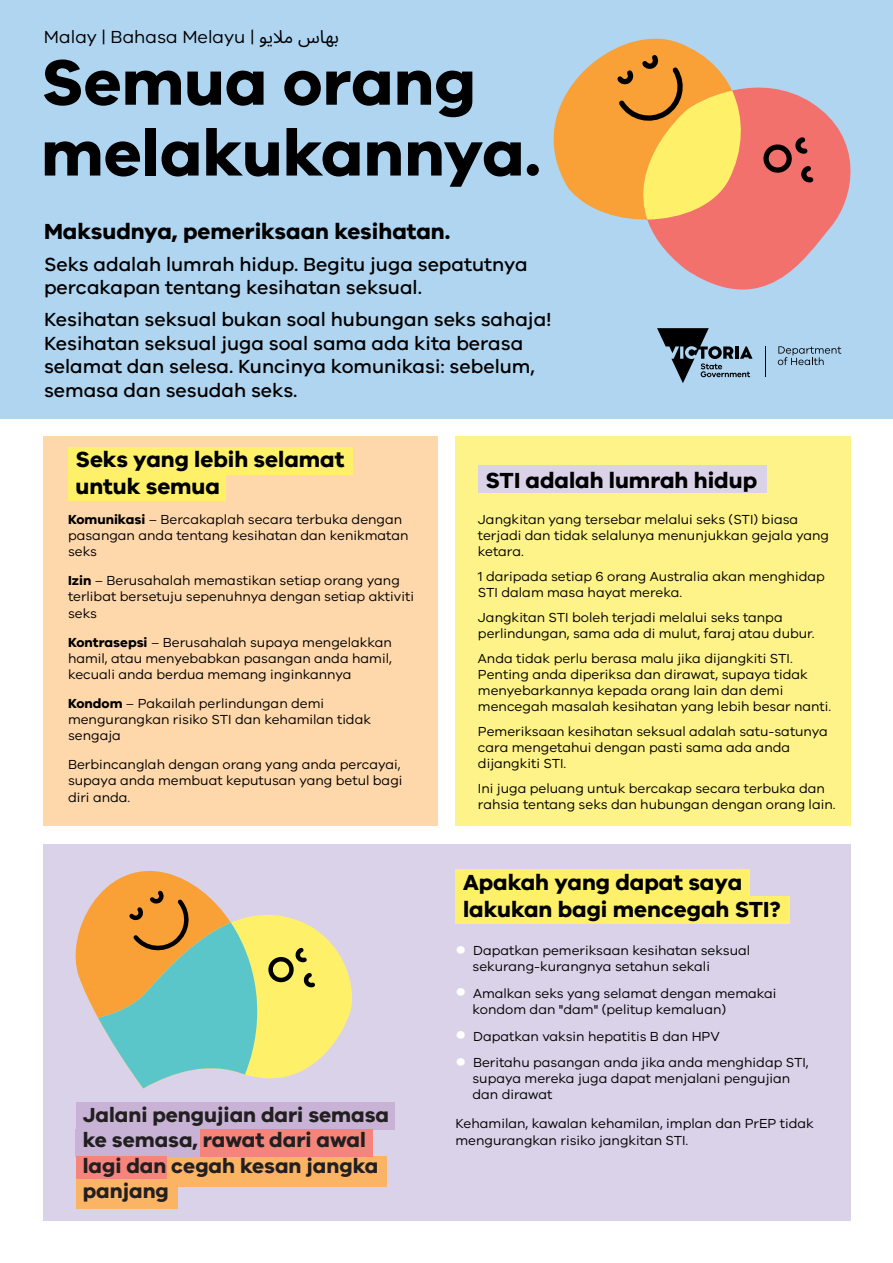
<style>
.page{position:relative;width:893px;height:1263px;background:#fff}
.page>*{position:absolute;margin:0;border:0;box-sizing:border-box;transform-origin:0 0}
.t1{font:700 66px/70.8px "VIC";color:#000}
.t2{font:700 22.5px/27px "VIC";color:#000}
.t3{font:700 21px/25.5px "VIC";color:#221f20}
.t4{font:500 19.5px/23.5px "VIC";color:#000}
.t5{font:18px "VIC";color:#000}
.t6{font:13.5px/16.2px "VIC";color:#000}
.s1{font-family:"Noto Sans Arabic"}
.s2{font-weight:700}
.s3{font-size:27px;color:#fff}
</style>
<div class="page">
<div style="left:455px;top:437px;width:395px;height:389px;background:#fef388"></div>
<div style="left:43px;top:844px;width:807px;height:376px;background:#d9d2e8"></div>
<div style="left:43px;top:437px;width:394px;height:389px;background:#fed7aa"></div>
<div style="left:0;top:0;width:893px;height:419px;background:#afd5f1"></div>
<div style="left:478px;top:465px;width:288px;height:27px;background:#d9d2e8"></div>
<div style="left:455px;top:896px;width:335px;height:28px;background:#fef169"></div>
<div style="left:455px;top:869px;width:295px;height:27px;background:#fef169"></div>
<div style="left:68px;top:473px;width:157px;height:28px;background:#fef169"></div>
<div style="left:68px;top:447px;width:284px;height:27px;background:#fef169"></div>
<div style="left:124px;top:1156px;width:263px;height:30px;background:#fbb463"></div>
<div style="left:76px;top:1179px;width:102px;height:30px;background:#fbb463"></div>
<svg style="left:553px;top:38px;width:141px;height:171px;fill:#f9a036"></svg>
<svg style="left:595px;top:69px;width:256px;height:221px"></svg>
<svg style="left:613px;top:50px;width:204px;height:170px;background:#e5a567"></svg>
<svg style="left:657px;top:328px;width:96px;height:55px"></svg>
<hr style="left:765px;top:346px;width:1px;height:31px;background:#000">
<svg style="left:778px;top:346px;width:63px;height:19px"></svg>
<div style="left:76px;top:1102px;width:319px;height:27px;background:#c8b3d6"></div>
<div style="left:76px;top:1129px;width:127px;height:27px;background:#c8b3d6"></div>
<div style="left:200px;top:1129px;width:172px;height:27px;background:#f4847c"></div>
<div style="left:76px;top:1156px;width:90px;height:23px;background:#f4847c"></div>
<svg style="left:75px;top:871px;width:122px;height:147px;fill:#f9a036"></svg>
<svg style="left:143px;top:931px;width:209px;height:158px;fill:#fef169"></svg>
<svg style="left:98px;top:887px;width:220px;height:201px"></svg>
<p class="t5" style="left:44px;top:26px;width:297px">Malay | Bahasa Melayu | <span class="s1">ما لي و س بها</span></p>
<h1 class="t1" style="left:41px;top:45px;width:501px">Semua orang melakukannya.</h1>
<h2 class="t2" style="left:44px;top:217px;width:408px">Maksudnya, pemeriksaan kesihatan.</h2>
<p class="t4" style="left:44px;top:252px;width:485px">Seks adalah lumrah hidup. Begitu juga sepatutnya percakapan tentang kesihatan seksual.</p>
<p class="t4" style="left:44px;top:307px;width:509px">Kesihatan seksual bukan soal hubungan seks sahaja!<br>Kesihatan seksual juga soal sama ada kita berasa selamat dan selesa. Kuncinya komunikasi: sebelum, semasa dan sesudah seks.</p>
<h2 class="t2" style="left:76px;top:445px;width:270px">Seks yang lebih selamat untuk semua</h2>
<p class="t6" style="left:68px;top:511px;width:342px"><span class="s2">Komunikasi</span> – Bercakaplah secara terbuka dengan pasangan anda tentang kesihatan dan kenikmatan seks</p>
<p class="t6" style="left:68px;top:572px;width:347px"><span class="s2">Izin</span> – Berusahalah memastikan setiap orang yang terlibat bersetuju sepenuhnya dengan setiap aktiviti seks</p>
<p class="t6" style="left:68px;top:633px;width:325px;text-align:justify"><span class="s2">Kontrasepsi</span> – Berusahalah supaya mengelakkan hamil, atau menyebabkan pasangan anda hamil, kecuali anda berdua memang inginkannya</p>
<p class="t6" style="left:68px;top:695px;width:305px"><span class="s2">Kondom</span> – Pakailah perlindungan demi mengurangkan risiko STI dan kehamilan tidak sengaja</p>
<p class="t6" style="left:68px;top:756px;width:336px">Berbincanglah dengan orang yang anda percayai, supaya anda membuat keputusan yang betul bagi diri anda.</p>
<p class="t3" style="left:83px;top:1101px;width:308px">Jalani pengujian dari semasa ke semasa, rawat dari awal lagi dan cegah kesan jangka panjang</p>
<h2 class="t2" style="left:485px;top:466px;width:273px">STI adalah lumrah hidup</h2>
<p class="t6" style="left:478px;top:511px;width:353px">Jangkitan yang tersebar melalui seks (STI) biasa terjadi dan tidak selalunya menunjukkan gejala yang ketara.</p>
<p class="t6" style="left:478px;top:568px;width:348px">1 daripada setiap 6 orang Australia akan menghidap<br>STI dalam masa hayat mereka.</p>
<p class="t6" style="left:478px;top:609px;width:338px">Jangkitan STI boleh terjadi melalui seks tanpa perlindungan, sama ada di mulut, faraj atau dubur.</p>
<p class="t6" style="left:478px;top:650px;width:355px">Anda tidak perlu berasa malu jika dijangkiti STI.<br>Penting anda diperiksa dan dirawat, supaya tidak menyebarkannya kepada orang lain dan demi mencegah masalah kesihatan yang lebih besar nanti.</p>
<p class="t6" style="left:478px;top:723px;width:351px">Pemeriksaan kesihatan seksual adalah satu-satunya cara mengetahui dengan pasti sama ada anda dijangkiti STI.</p>
<p class="t6" style="left:478px;top:780px;width:359px">Ini juga peluang untuk bercakap secara terbuka dan rahsia tentang seks dan hubungan dengan orang lain.</p>
<p class="t2" style="left:463px;top:868px;width:319px">Apakah yang dapat saya lakukan bagi mencegah STI?</p>
<p class="t6" style="left:472px;top:942px;width:279px;text-indent:-17px"><span class="s3">•</span> Dapatkan pemeriksaan kesihatan seksual sekurang-kurangnya setahun sekali</p>
<p class="t6" style="left:472px;top:985px;width:305px;text-indent:-17px"><span class="s3">•</span> Amalkan seks yang selamat dengan memakai kondom dan "dam" (pelitup kemaluan)</p>
<p class="t6" style="left:455px;top:1027px;width:266px"><span class="s3">•</span> Dapatkan vaksin hepatitis B dan HPV</p>
<p class="t6" style="left:472px;top:1054px;width:338px;text-indent:-17px"><span class="s3">•</span> Beritahu pasangan anda jika anda menghidap STI, supaya mereka juga dapat menjalani pengujian dan dirawat</p>
<p class="t6" style="left:455px;top:1115px;width:360px">Kehamilan, kawalan kehamilan, implan dan PrEP tidak mengurangkan risiko jangkitan STI.</p>
</div>
